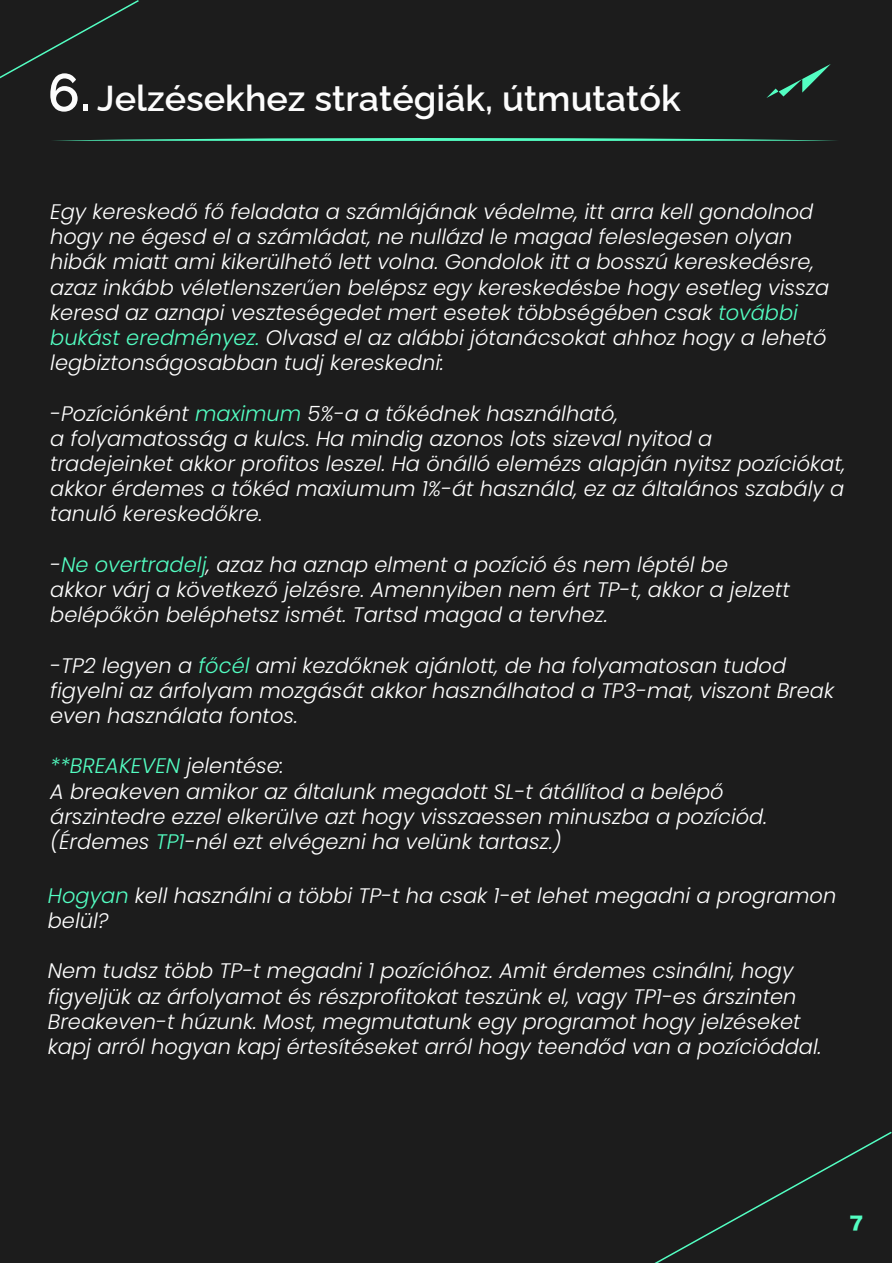
<style>
.page{position:relative;width:893px;height:1263px;background:#fff}
.page>*{position:absolute;margin:0;border:0;box-sizing:border-box;transform-origin:0 0}
.t1{font:100 36px "Raleway";color:#fcfcfc}
.t2{font:italic 300 21px/25.2px "Poppins";color:#fff}
.t3{font:18px "Hira Kaku Std W8";color:#53fec2}
.s1{font-size:52.8px}
.s2{color:#53fec2}
</style>
<div class="page">
<div style="left:0;top:1px;width:891px;height:1262px;background:#1c1c1c"></div>
<svg style="left:766px;top:64px;width:65px;height:34px"></svg>
<svg style="left:0;top:0;width:140px;height:79px"></svg>
<svg style="left:654px;top:1130px;width:238px;height:133px"></svg>
<svg style="left:53px;top:138px;width:784px;height:3px"></svg>
<h1 class="t1" style="left:48px;top:70px;width:634px"><span class="s1">6.</span> Jelzésekhez stratégiák, útmutatók</h1>
<p class="t2" style="left:50px;top:199px;width:781px">Egy kereskedő fő feladata a számlájának védelme, itt arra kell gondolnod hogy ne égesd el a számládat, ne nullázd le magad feleslegesen olyan hibák miatt ami kikerülhető lett volna. Gondolok itt a bosszú kereskedésre, azaz inkább véletlenszerűen belépsz egy kereskedésbe hogy esetleg vissza keresd az aznapi veszteségedet mert esetek többségében csak <span class="s2">további bukást eredményez.</span> Olvasd el az alábbi jótanácsokat ahhoz hogy a lehető legbiztonságosabban tudj kereskedni:</p>
<p class="t2" style="left:50px;top:401px;width:797px">-Pozíciónként <span class="s2">maximum</span> 5%-a a tőkédnek használható,<br>a folyamatosság a kulcs. Ha mindig azonos lots sizeval nyitod a<br>tradejeinket akkor profitos leszel. Ha önálló elemézs alapján nyitsz pozíciókat, akkor érdemes a tőkéd maxiumum 1%-át használd, ez az általános szabály a tanuló kereskedőkre.</p>
<p class="t2" style="left:50px;top:552px;width:741px">-<span class="s2">Ne overtradelj</span>, azaz ha aznap elment a pozíció és nem léptél be<br>akkor várj a következő jelzésre. Amennyiben nem ért TP-t, akkor a jelzett belépőkön beléphetsz ismét. Tartsd magad a tervhez.</p>
<p class="t2" style="left:50px;top:653px;width:785px">-TP2 legyen a <span class="s2">főcél</span> ami kezdőknek ajánlott, de ha folyamatosan tudod figyelni az árfolyam mozgását akkor használhatod a TP3-mat, viszont Break even használata fontos.</p>
<p class="t2" style="left:50px;top:753px;width:719px"><span class="s2">**BREAKEVEN</span> jelentése:<br>A breakeven amikor az általunk megadott SL-t átállítod a belépő árszintedre ezzel elkerülve azt hogy visszaessen minuszba a pozíciód. (Érdemes <span class="s2">TP1</span>-nél ezt elvégezni ha velünk tartasz.)</p>
<p class="t2" style="left:48px;top:883px;width:790px"><span class="s2">Hogyan</span> kell használni a többi TP-t ha csak 1-et lehet megadni a programon belül?</p>
<p class="t2" style="left:48px;top:958px;width:775px">Nem tudsz több TP-t megadni 1 pozícióhoz. Amit érdemes csinálni, hogy figyeljük az árfolyamot és részprofitokat teszünk el, vagy TP1-es árszinten Breakeven-t húzunk. Most, megmutatunk egy programot hogy jelzéseket kapj arról hogyan kapj értesítéseket arról hogy teendőd van a pozícióddal.</p>
<p class="t3" style="left:849px;top:1213px;width:15px">7</p>
</div>
